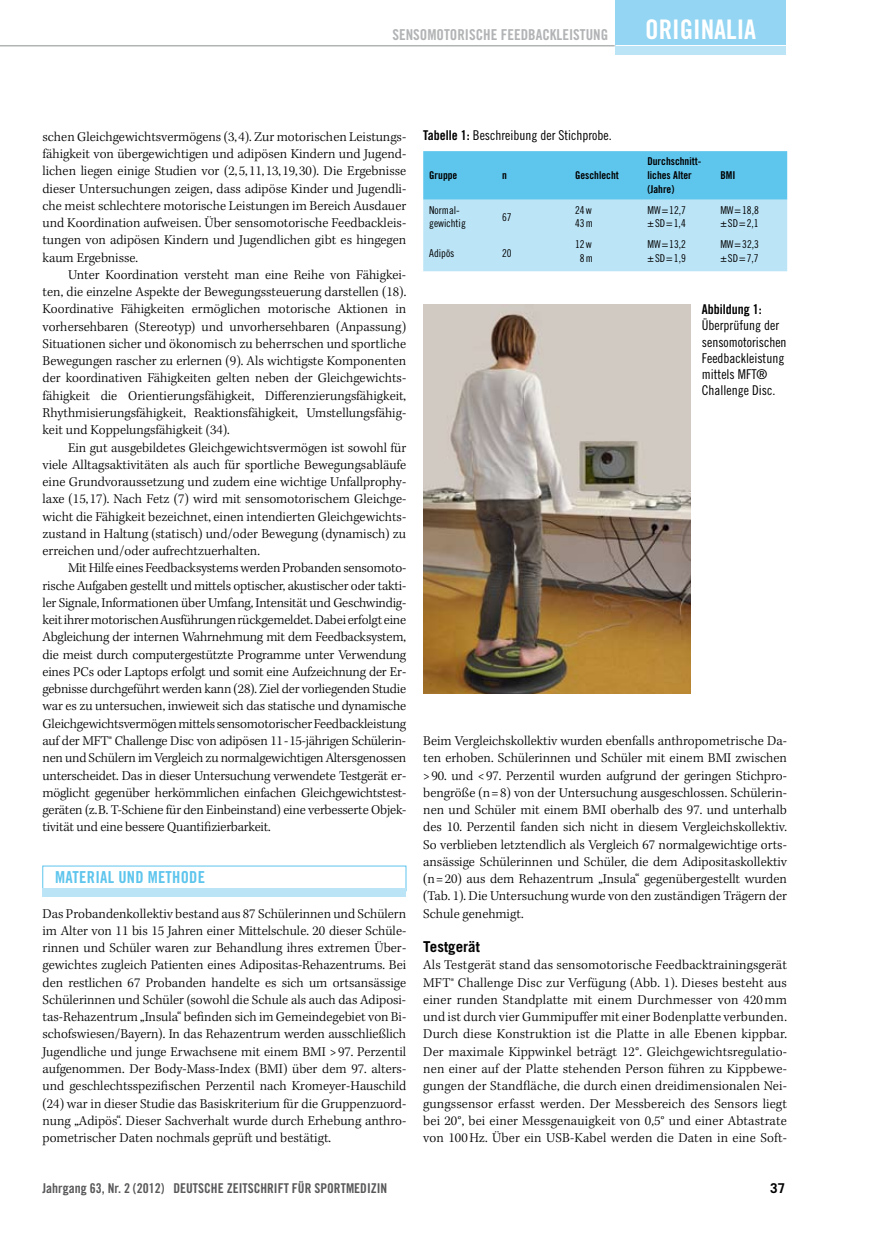
<style>
.page{position:relative;width:872px;height:1234px;background:#fff}
.page>*{position:absolute;margin:0;border:0;box-sizing:border-box;transform-origin:0 0}
.t1{font:27px "Trade Gothic LT Std Bd Cn 20";color:#fff}
.t2{font:16.5px "Trade Gothic LT Std Bd Cn 20";letter-spacing:.015em;color:#5ec5ed}
.t3{font:15px "Trade Gothic LT Std Bd Cn 20";color:#b1b3b4}
.t4{font:700 15px "Trade Gothic LT Std";color:#000}
.t5{font:300 13.8px/17.2px "Kepler Std";color:#000;text-align:justify}
.t6{font:13.5px/16.2px "Trade Gothic LT Std Cn 18";color:#000}
.t7{font:13.5px "Trade Gothic LT Std Bd Cn 20";color:#58585a}
.t8{font:13.5px "Trade Gothic LT Std Bd Cn 20";color:#000}
.t9{font:700 13.5px "Trade Gothic LT Std";color:#000}
.t10{font:10.8px/13.8px "Trade Gothic LT Std Cn 18";color:#000}
.t11{font:10.8px/13.8px "Trade Gothic LT Std Bd Cn 20";color:#000}
.s1{font-family:"Trade Gothic LT Std Bd Cn 20"}
</style>
<div class="page">
<div style="left:615px;top:0;width:171px;height:49px;background:#93d5f2"></div>
<hr style="left:615px;top:45px;width:172px;height:2px;background:#fff">
<hr style="left:0;top:45px;width:614px;height:1px;background:#b1b3b4">
<div style="left:615px;top:47px;width:171px;height:8px;background:#bce4f7"></div>
<svg style="left:423px;top:151px;width:364px;height:120px;background:#96d7f2"></svg>
<div style="left:43px;top:887px;width:363px;height:9px;background:#bce4f7"></div>
<img style="left:423px;top:304px;width:268px;height:389px">
<p class="t3" style="left:392px;top:25px;width:65px">SENSOMOTORIS</p>
<p class="t3" style="left:476px;top:25px;width:126px">CHE FEEDBACKLEISTUNG</p>
<h1 class="t1" style="left:645px;top:13px;width:112px">ORIGINALIA</h1>
<p class="t5" style="left:43px;top:128px;width:365px">schen Gleichgewichtsvermögens (3,4). Zur motorischen Leistungs&shy;fähigkeit von übergewichtigen und adipösen Kindern und Jugend&shy;lichen liegen einige Studien vor (2,5,11,13,19,30). Die Ergebnisse dieser Untersuchungen zeigen, dass adipöse Kinder und Jugendli&shy;che meist schlechtere motorische Leistungen im Bereich Ausdauer und Koordination aufweisen. Über sensomotorische Feedbackleis&shy;tungen von adipösen Kindern und Jugendlichen gibt es hingegen kaum Ergebnisse.</p>
<p class="t5" style="left:43px;top:266px;width:365px;text-indent:26px">Unter Koordination versteht man eine Reihe von Fähigkei&shy;ten, die einzelne Aspekte der Bewegungssteuerung darstellen (18).<br>Koordinative Fähigkeiten ermöglichen motorische Aktionen in vorhersehbaren (Stereotyp) und unvorhersehbaren (Anpassung)<br>Situationen sicher und ökonomisch zu beherrschen und sportliche Bewegungen rascher zu erlernen (9). Als wichtigste Komponenten der koordinativen Fähigkeiten gelten neben der Gleichgewichts&shy;fähigkeit die Orientierungsfähigkeit, Differenzierungsfähigkeit, Rhythmisierungsfähigkeit, Reaktionsfähigkeit, Umstellungsfähig&shy;keit und Koppelungsfähigkeit (34).</p>
<p class="t5" style="left:43px;top:439px;width:365px;text-indent:26px">Ein gut ausgebildetes Gleichgewichtsvermögen ist sowohl für viele Alltagsaktivitäten als auch für sportliche Bewegungsabläufe eine Grundvoraussetzung und zudem eine wichtige Unfallprophy&shy;laxe (15,17). Nach Fetz (7) wird mit sensomotorischem Gleichge&shy;wicht die Fähigkeit bezeichnet, einen intendierten Gleichgewichts&shy;zustand in Haltung (statisch) und/oder Bewegung (dynamisch) zu erreichen und/oder aufrechtzuerhalten.</p>
<p class="t5" style="left:43px;top:560px;width:365px;text-indent:26px">Mit Hilfe eines Feedbacksystems werden Probanden sensomoto&shy;rische Aufgaben gestellt und mittels optischer, akustischer oder takti&shy;ler Signale, Informationen über Umfang, Intensität und Geschwindig&shy;keit ihrer motorischen Ausführungen rückgemeldet. Dabei erfolgt eine Abgleichung der internen Wahrnehmung mit dem Feedbacksystem, die meist durch computergestützte Programme unter Verwendung eines PCs oder Laptops erfolgt und somit eine Aufzeichnung der Er&shy;gebnisse durchgeführt werden kann (28). Ziel der vorliegenden Studie war es zu untersuchen, inwieweit sich das statische und dynamische Gleichgewichtsvermögen mittels sensomotorischer Feedbackleistung auf der MFT® Challenge Disc von adipösen 11-15-jährigen Schülerin&shy;nen und Schülern im Vergleich zu normalgewichtigen Altersgenossen unterscheidet. Das in dieser Untersuchung verwendete Testgerät er&shy;möglicht gegenüber herkömmlichen einfachen Gleichgewichtstest&shy;geräten (z.B. T-Schiene für den Einbeinstand) eine verbesserte Objek&shy;tivität und eine bessere Quantifizierbarkeit.</p>
<p class="t2" style="left:55px;top:867px;width:40px">MATERIAL</p>
<p class="t2" style="left:118px;top:867px;width:88px">UND METHODE</p>
<p class="t5" style="left:43px;top:905px;width:365px">Das Probandenkollektiv bestand aus 87 Schülerinnen und Schülern im Alter von 11 bis 15 Jahren einer Mittelschule. 20 dieser Schüle&shy;rinnen und Schüler waren zur Behandlung ihres extremen Über&shy;gewichtes zugleich Patienten eines Adipositas-Rehazentrums. Bei den restlichen 67 Probanden handelte es sich um ortsansässige Schülerinnen und Schüler (sowohl die Schule als auch das Adiposi&shy;tas-Rehazentrum „Insula“ befinden sich im Gemeindegebiet von Bi&shy;schofswiesen/Bayern). In das Rehazentrum werden ausschließlich Jugendliche und junge Erwachsene mit einem BMI &gt;97. Perzentil aufgenommen. Der Body-Mass-Index (BMI) über dem 97. alters&shy;und geschlechtsspezifischen Perzentil nach Kromeyer-Hauschild (24) war in dieser Studie das Basiskriterium für die Gruppenzuord&shy;nung „Adipös“. Dieser Sachverhalt wurde durch Erhebung anthro&shy;pometrischer Daten nochmals geprüft und bestätigt.</p>
<p class="t6" style="left:423px;top:126px;width:190px"><span class="s1">TABELLE 1:</span> Beschreibung der Stichprobe.</p>
<p class="t11" style="left:429px;top:168px;width:30px">GRUPPE</p>
<p class="t11" style="left:502px;top:168px;width:6px">N</p>
<p class="t11" style="left:575px;top:168px;width:45px">GESCHLECHT</p>
<p class="t11" style="left:647px;top:154px;width:55px">DURCHSCHNITT-<br>LICHES ALTER (JAHRE)</p>
<p class="t11" style="left:720px;top:168px;width:17px">BM I</p>
<p class="t10" style="left:429px;top:203px;width:38px">Normal&shy;gewichtig</p>
<p class="t10" style="left:502px;top:210px;width:11px">67</p>
<p class="t10" style="left:575px;top:203px;width:19px">24w<br>43m</p>
<p class="t10" style="left:647px;top:203px;width:40px">MW=12,7 ±SD=1,4</p>
<p class="t10" style="left:720px;top:203px;width:40px">MW=18,8 ±SD=2,1</p>
<p class="t10" style="left:429px;top:246px;width:27px">Adipös</p>
<p class="t10" style="left:502px;top:246px;width:11px">20</p>
<p class="t10" style="left:575px;top:237px;width:19px;text-align:center">12w<br>8m</p>
<p class="t10" style="left:647px;top:237px;width:40px">MW=13,2 ±SD=1,9</p>
<p class="t10" style="left:720px;top:237px;width:40px">MW=32,3 ±SD=7,7</p>
<p class="t8" style="left:702px;top:301px;width:61px">ABBILDUNG 1:</p>
<p class="t6" style="left:702px;top:317px;width:86px">Überprüfung der sensomotorischen<br>Feedbackleistung mittels MFT®<br>Challenge Disc.</p>
<p class="t5" style="left:423px;top:732px;width:365px">Beim Vergleichskollektiv wurden ebenfalls anthropometrische Da&shy;ten erhoben. Schülerinnen und Schüler mit einem BMI zwischen &gt;90. und &lt;97. Perzentil wurden aufgrund der geringen Stichpro&shy;bengröße (n=8) von der Untersuchung ausgeschlossen. Schülerin&shy;nen und Schüler mit einem BMI oberhalb des 97. und unterhalb des 10. Perzentil fanden sich nicht in diesem Vergleichskollektiv.<br>So verblieben letztendlich als Vergleich 67 normalgewichtige orts&shy;ansässige Schülerinnen und Schüler, die dem Adipositaskollektiv (n=20) aus dem Rehazentrum „Insula“ gegenübergestellt wurden (Tab. 1). Die Untersuchung wurde von den zuständigen Trägern der Schule genehmigt.</p>
<p class="t4" style="left:423px;top:937px;width:58px">Testgerät</p>
<p class="t5" style="left:423px;top:956px;width:365px">Als Testgerät stand das sensomotorische Feedbacktrainingsgerät MFT® Challenge Disc zur Verfügung (Abb. 1). Dieses besteht aus einer runden Standplatte mit einem Durchmesser von 420mm und ist durch vier Gummipuffer mit einer Bodenplatte verbunden.<br>Durch diese Konstruktion ist die Platte in alle Ebenen kippbar.<br>Der maximale Kippwinkel beträgt 12°. Gleichgewichtsregulatio&shy;nen einer auf der Platte stehenden Person führen zu Kippbewe&shy;gungen der Standfläche, die durch einen dreidimensionalen Nei&shy;gungssensor erfasst werden. Der Messbereich des Sensors liegt bei 20°, bei einer Messgenauigkeit von 0,5° und einer Abtastrate von 100Hz. Über ein USB-Kabel werden die Daten in eine Soft-</p>
<p class="t7" style="left:43px;top:1179px;width:330px">JAHRGANG 63, NR. 2 (2012) DEUTSCHE ZEITSCHRIFT FÜR SPORTMEDIZIN</p>
<p class="t9" style="left:770px;top:1179px;width:17px">37</p>
</div>
